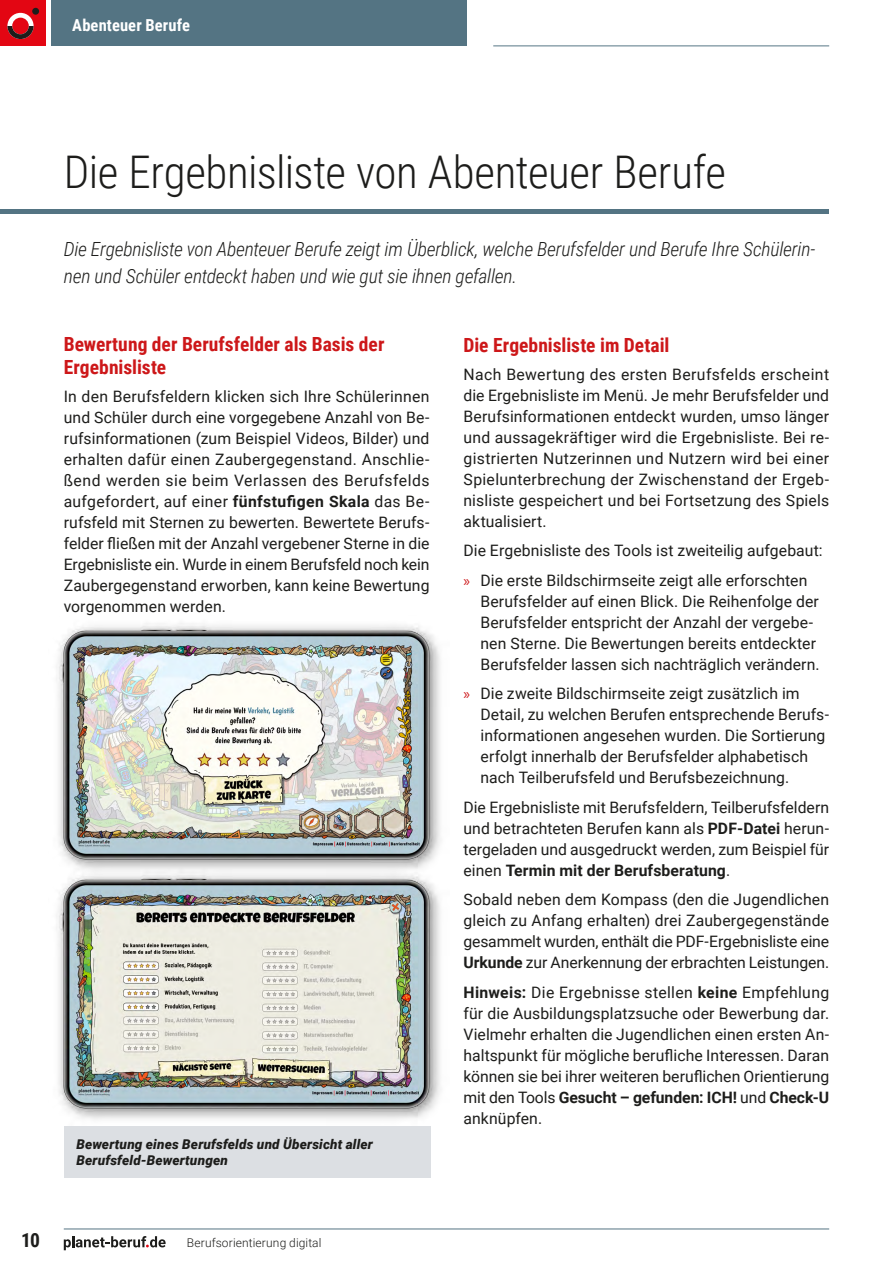
<style>
.page{position:relative;width:893px;height:1263px;background:#fff}
.page>*{position:absolute;margin:0;border:0;box-sizing:border-box;transform-origin:0 0}
.H1_Überschrift{font:300 45px "Roboto Condensed";letter-spacing:-.01em;color:#1d1d1b}
.Anreisser{font:italic 300 19.5px/27px "Roboto Condensed";letter-spacing:-.01em;color:#1d1d1b}
.H2_Headline_im_Fließ{font:700 19.5px/23.4px "Roboto Condensed";color:#cd1719}
.t1{font:700 19.5px "Roboto Condensed";color:#1d1d1b}
.t2{font:700 16.5px "Roboto Condensed";letter-spacing:.005em;color:#fff}
.p_Fliesstext{font:15.75px/21px "Roboto";letter-spacing:.005em;color:#1d1d1b;text-align:justify}
.Bildunterschrift{font:italic 900 13.5px/16.2px "Roboto";letter-spacing:.01em;color:#1d1d1b}
.t3{font:300 12px "Roboto";letter-spacing:.01em;color:#1d1d1b}
.s1{font-weight:700}
.s2{font-family:"Myriad Pro";color:#cd1719}
</style>
<div class="page">
<hr style="left:493px;top:46px;width:336px;height:1px;background:#547483">
<div style="left:51px;top:0;width:416px;height:46px;background:#547483"></div>
<div style="left:0;top:0;width:46px;height:46px;background:#e30613"></div>
<hr style="left:64px;top:1228px;width:765px;height:1px;background:#547483">
<svg style="left:64px;top:1236px;width:102px;height:14px"></svg>
<svg style="left:7px;top:13px;width:27px;height:13px"></svg>
<svg style="left:7px;top:26px;width:27px;height:13px"></svg>
<div style="left:32px;top:8px;width:7px;height:7px;background:#1d1d1b;border-radius:50%"></div>
<div style="left:0;top:209px;width:828px;height:5px;background:#547483"></div>
<img style="left:58px;top:623px;width:383px;height:241px">
<img style="left:58px;top:864px;width:383px;height:264px">
<div style="left:64px;top:1126px;width:366px;height:52px;background:#dcdfe3"></div>
<p class="t2" style="left:72px;top:14px;width:119px">Abenteuer Berufe</p>
<h1 class="H1_Überschrift" style="left:64px;top:141px;width:664px">Die Ergebnisliste von Abenteuer Berufe</h1>
<p class="Anreisser" style="left:64px;top:235px;width:753px">Die Ergebnisliste von Abenteuer Berufe zeigt im Überblick, welche Berufsfelder und Berufe Ihre Schülerin&shy;nen und Schüler entdeckt haben und wie gut sie ihnen gefallen.</p>
<h2 class="H2_Headline_im_Fließ" style="left:64px;top:332px;width:322px">Bewertung der Berufsfelder als Basis der<br>Ergebnisliste</h2>
<p class="p_Fliesstext" style="left:64px;top:385px;width:367px">In den Berufsfeldern klicken sich Ihre Schülerinnen und Schüler durch eine vorgegebene Anzahl von Be&shy;rufsinformationen (zum Beispiel Videos, Bilder) und erhalten dafür einen Zaubergegenstand. Anschlie&shy;ßend werden sie beim Verlassen des Berufsfelds aufgefordert, auf einer <span class="s1">fünfstufigen Skala</span> das Be&shy;rufsfeld mit Sternen zu bewerten. Bewertete Berufs&shy;felder fließen mit der Anzahl vergebener Sterne in die Ergebnisliste ein. Wurde in einem Berufsfeld noch kein Zaubergegenstand erworben, kann keine Bewertung vorgenommen werden.</p>
<p class="Bildunterschrift" style="left:77px;top:1135px;width:298px">Bewertung eines Berufsfelds und Übersicht aller<br>Berufsfeld-Bewertungen</p>
<p class="t1" style="left:21px;top:1226px;width:20px">10</p>
<p class="t3" style="left:187px;top:1234px;width:136px">Berufsorientierung digital</p>
<h2 class="H2_Headline_im_Fließ" style="left:463px;top:333px;width:207px">Die Ergebnisliste im Detail</h2>
<p class="p_Fliesstext" style="left:463px;top:363px;width:367px">Nach Bewertung des ersten Berufsfelds erscheint die Ergebnisliste im Menü. Je mehr Berufsfelder und Berufsinformationen entdeckt wurden, umso länger und aussagekräftiger wird die Ergebnisliste. Bei re&shy;gistrierten Nutzerinnen und Nutzern wird bei einer Spielunterbrechung der Zwischenstand der Ergeb&shy;nisliste gespeichert und bei Fortsetzung des Spiels aktualisiert.</p>
<p class="p_Fliesstext" style="left:463px;top:539px;width:361px">Die Ergebnisliste des Tools ist zweiteilig aufgebaut:</p>
<p class="p_Fliesstext" style="left:480px;top:569px;width:341px;text-align:left;text-indent:-17px"><span class="s2">»</span> Die erste Bildschirmseite zeigt alle erforschten Berufsfelder auf einen Blick. Die Reihenfolge der Berufsfelder entspricht der Anzahl der vergebe&shy;nen Sterne. Die Bewertungen bereits entdeckter Berufsfelder lassen sich nachträglich verändern.</p>
<p class="p_Fliesstext" style="left:480px;top:682px;width:350px;text-align:left;text-indent:-17px"><span class="s2">»</span> Die zweite Bildschirmseite zeigt zusätzlich im Detail, zu welchen Berufen entsprechende Berufs&shy;informationen angesehen wurden. Die Sortierung erfolgt innerhalb der Berufsfelder alphabetisch nach Teilberufsfeld und Berufsbezeichnung.</p>
<p class="p_Fliesstext" style="left:463px;top:796px;width:367px">Die Ergebnisliste mit Berufsfeldern, Teilberufsfeldern und betrachteten Berufen kann als <span class="s1">PDF-Datei</span> herun&shy;tergeladen und ausgedruckt werden, zum Beispiel für einen <span class="s1">Termin mit der Berufsberatung</span>.</p>
<p class="p_Fliesstext" style="left:463px;top:888px;width:367px">Sobald neben dem Kompass (den die Jugendlichen gleich zu Anfang erhalten) drei Zaubergegenstände gesammelt wurden, enthält die PDF-Ergebnisliste eine <span class="s1">Urkunde</span> zur Anerkennung der erbrachten Leistungen.</p>
<p class="p_Fliesstext" style="left:463px;top:981px;width:367px"><span class="s1">Hinweis:</span> Die Ergebnisse stellen <span class="s1">keine</span> Empfehlung für die Ausbildungsplatzsuche oder Bewerbung dar.<br>Vielmehr erhalten die Jugendlichen einen ersten An&shy;haltspunkt für mögliche berufliche Interessen. Daran können sie bei ihrer weiteren beruflichen Orientierung mit den Tools <span class="s1">Gesucht – gefunden: ICH!</span> und <span class="s1">Check-U </span>anknüpfen.</p>
</div>
